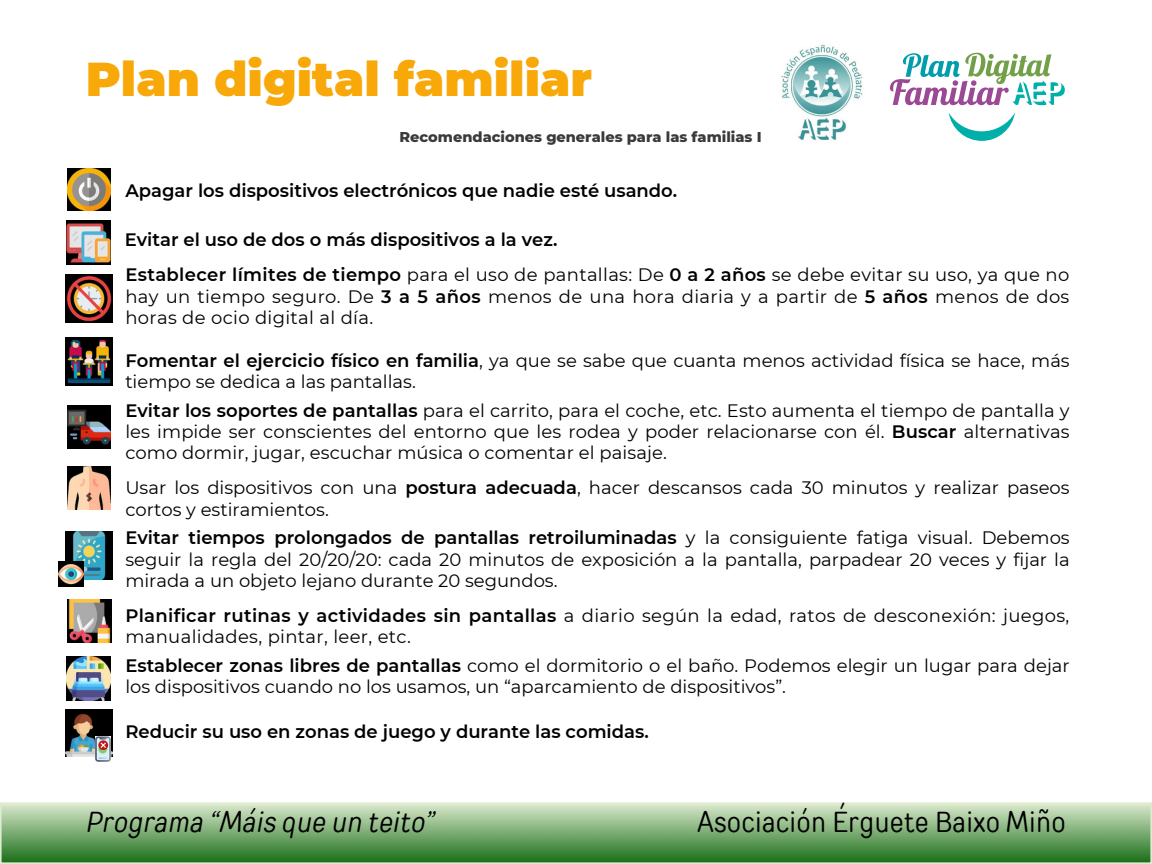
<style>
.page{position:relative;width:1152px;height:864px;background:#fff}
.page>*{position:absolute;margin:0;border:0;box-sizing:border-box;transform-origin:0 0}
.t1{font:900 47.4px "Montserrat";color:#f8a909}
.t2{font:28.8px "TT Rounds Condensed";letter-spacing:.01em;color:#000}
.t3{font:italic 28.8px "TT Rounds Condensed";letter-spacing:.01em;color:#000}
.t4{font:18px/21.3px "Montserrat";color:#000;text-align:justify}
.t5{font:600 18px "Montserrat";color:#000}
.t6{font:18px/21.3px "Montserrat";letter-spacing:.02em;color:#000}
.t7{font:800 14.55px "Montserrat";color:#3a3a39}
.s1{font-weight:600}
</style>
<div class="page">
<img style="left:781px;top:44px;width:82px;height:96px">
<svg style="left:890px;top:53px;width:175px;height:52px"></svg>
<svg style="left:949px;top:113px;width:66px;height:28px"></svg>
<img style="left:68px;top:168px;width:43px;height:43px">
<img style="left:67px;top:221px;width:44px;height:43px">
<img style="left:65px;top:275px;width:48px;height:47px">
<img style="left:65px;top:338px;width:47px;height:47px">
<img style="left:68px;top:406px;width:43px;height:42px">
<img style="left:68px;top:467px;width:43px;height:42px">
<img style="left:65px;top:532px;width:47px;height:47px">
<img style="left:59px;top:561px;width:24px;height:25px">
<img style="left:67px;top:599px;width:44px;height:44px">
<img style="left:67px;top:657px;width:44px;height:44px">
<img style="left:65px;top:709px;width:47px;height:48px">
<img style="left:96px;top:736px;width:14px;height:25px">
<svg style="left:98px;top:740px;width:10px;height:10px"></svg>
<svg style="left:100px;top:742px;width:6px;height:6px"></svg>
<svg style="left:0;top:802px;width:1152px;height:62px;background:#80af78"></svg>
<p class="t1" style="left:86px;top:50px;width:508px">Plan digital familiar</p>
<h4 class="t7" style="left:399px;top:128px;width:364px">Recomendaciones generales para las familias I</h4>
<h3 class="t5" style="left:125px;top:180px;width:553px">Apagar los dispositivos electrónicos que nadie esté usando.</h3>
<p class="t5" style="left:125px;top:229px;width:434px">Evitar el uso de dos o más dispositivos a la vez.</p>
<h3 class="t4" style="left:125px;top:264px;width:946px"><span class="s1">Establecer límites de tiempo</span> para el uso de pantallas: De <span class="s1">0 a 2 años</span> se debe evitar su uso, ya que no hay un tiempo seguro. De <span class="s1">3 a 5 años</span> menos de una hora diaria y a partir de <span class="s1">5 años</span> menos de dos horas de ocio digital al día.</h3>
<h4 class="t4" style="left:125px;top:350px;width:946px"><span class="s1">Fomentar el ejercicio físico en familia</span>, ya que se sabe que cuanta menos actividad física se hace, más tiempo se dedica a las pantallas.</h4>
<h4 class="t4" style="left:125px;top:400px;width:946px"><span class="s1">Evitar los soportes de pantallas</span> para el carrito, para el coche, etc. Esto aumenta el tiempo de pantalla y les impide ser conscientes del entorno que les rodea y poder relacionarse con él. <span class="s1">Buscar</span> alternativas como dormir, jugar, escuchar música o comentar el paisaje.</h4>
<h4 class="t4" style="left:125px;top:477px;width:946px">Usar los dispositivos con una <span class="s1">postura adecuada</span>, hacer descansos cada 30 minutos y realizar paseos cortos y estiramientos.</h4>
<h4 class="t4" style="left:125px;top:527px;width:946px"><span class="s1">Evitar tiempos prolongados de pantallas retroiluminadas</span> y la consiguiente fatiga visual. Debemos seguir la regla del 20/20/20: cada 20 minutos de exposición a la pantalla, parpadear 20 veces y fijar la mirada a un objeto lejano durante 20 segundos.</h4>
<h4 class="t6" style="left:125px;top:605px;width:946px"><span class="s1">Planificar rutinas y actividades sin pantallas</span> a diario según la edad, ratos de desconexión: juegos, manualidades, pintar, leer, etc.</h4>
<h4 class="t4" style="left:125px;top:655px;width:946px"><span class="s1">Establecer zonas libres de pantallas</span> como el dormitorio o el baño. Podemos elegir un lugar para dejar los dispositivos cuando no los usamos, un “aparcamiento de dispositivos”.</h4>
<p class="t5" style="left:125px;top:720px;width:525px">Reducir su uso en zonas de juego y durante las comidas.</p>
<h3 class="t3" style="left:86px;top:805px;width:351px">Programa “Máis que un teito”</h3>
<h3 class="t2" style="left:698px;top:805px;width:370px">Asociación Érguete Baixo Miño</h3>
</div>
